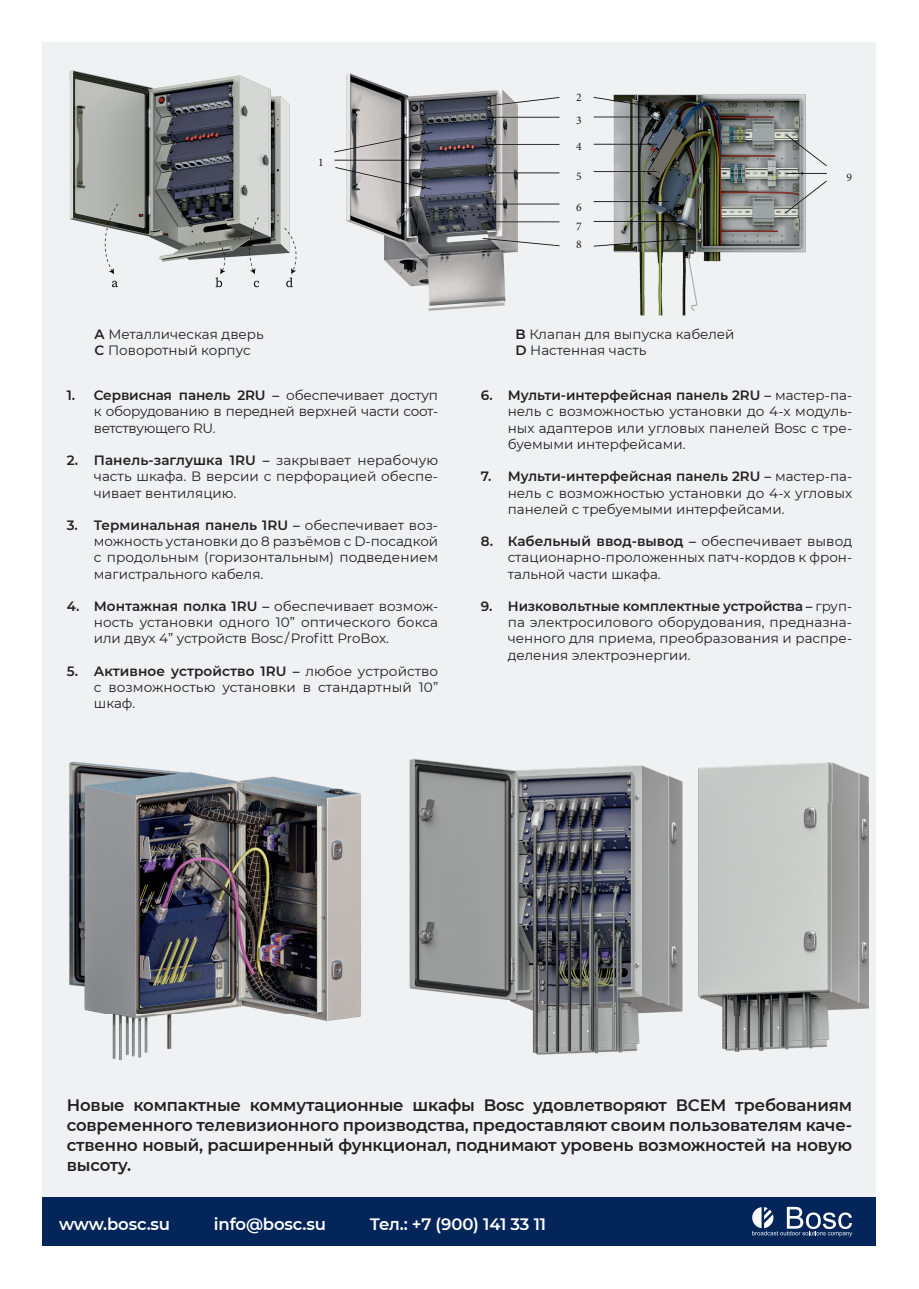
<style>
.page{position:relative;width:919px;height:1289px;background:#fff}
.page>*{position:absolute;margin:0;border:0;box-sizing:border-box;transform-origin:0 0}
.t1{font:600 16.5px/19.8px "Montserrat";letter-spacing:-.01em;color:#231f20;text-align:justify}
.t2{font:600 16.5px "Montserrat";letter-spacing:-.01em;color:#fff}
.t3{font:13.5px/16.2px "Montserrat";color:#231f20;text-align:justify}
.t4{font:11.7px/22.6px "Minion Pro";color:#231f20}
.s1{font-weight:600}
</style>
<div class="page">
<div style="left:43px;top:43px;width:833px;height:1203px;background:#f0f1f2"></div>
<div style="left:43px;top:1197px;width:833px;height:49px;background:#03255a"></div>
<svg style="left:752px;top:1206px;width:100px;height:30px"></svg>
<img style="left:334px;top:73px;width:493px;height:243px">
<img style="left:69px;top:70px;width:228px;height:218px">
<img style="left:701px;top:762px;width:167px;height:41px">
<img style="left:701px;top:803px;width:167px;height:249px">
<img style="left:409px;top:758px;width:142px;height:297px">
<img style="left:551px;top:766px;width:62px;height:241px">
<img style="left:551px;top:1007px;width:62px;height:48px">
<img style="left:613px;top:765px;width:88px;height:288px">
<img style="left:69px;top:761px;width:292px;height:300px">
<p class="t4" style="left:318px;top:151px;width:7px">1</p>
<p class="t4" style="left:576px;top:86px;width:7px">2<br>3</p>
<p class="t4" style="left:576px;top:135px;width:7px">4</p>
<p class="t4" style="left:576px;top:165px;width:7px">5</p>
<p class="t4" style="left:576px;top:197px;width:7px;line-height:19px">6<br>7</p>
<p class="t4" style="left:576px;top:232px;width:7px">8</p>
<p class="t3" style="left:95px;top:325px;width:171px"><span class="s1">A</span> Металлическая дверь</p>
<p class="t3" style="left:515px;top:325px;width:221px"><span class="s1">B</span> Клапан для выпуска кабелей</p>
<p class="t3" style="left:95px;top:341px;width:157px"><span class="s1">С</span> Поворотный корпус</p>
<p class="t3" style="left:515px;top:341px;width:132px"><span class="s1">D</span> Настенная часть</p>
<p class="t4" style="left:846px;top:166px;width:7px">9</p>
<p class="t3" style="left:94px;top:387px;width:346px;text-indent:-27px"><span class="s1">1. Сервисная панель 2RU –</span> обеспечивает доступ к оборудованию в передней верхней части соот&shy;ветствующего RU.</p>
<p class="t3" style="left:94px;top:451px;width:346px;text-indent:-27px"><span class="s1">2. Панель-заглушка 1RU –</span> закрывает нерабочую часть шкафа. В версии с перфорацией обеспе&shy;чивает вентиляцию.</p>
<p class="t3" style="left:94px;top:516px;width:346px;text-indent:-27px"><span class="s1">3. Терминальная панель 1RU –</span> обеспечивает воз&shy;можность установки до 8 разъёмов с D-посадкой с продольным (горизонтальным) подведением магистрального кабеля.</p>
<p class="t3" style="left:94px;top:597px;width:346px;text-indent:-27px"><span class="s1">4. Монтажная полка 1RU –</span> обеспечивает возмож&shy;ность установки одного 10” оптического бокса или двух 4” устройств Bosc / Profitt ProBox.</p>
<p class="t3" style="left:94px;top:662px;width:346px;text-indent:-27px"><span class="s1">5. Активное устройство 1RU –</span> любое устройство с возможностью установки в стандартный 10” шкаф.</p>
<p class="t3" style="left:507px;top:387px;width:346px;text-indent:-27px"><span class="s1">6. Мульти-интерфейсная панель 2RU –</span> мастер-па&shy;нель с возможностью установки до 4-х модуль&shy;ных адаптеров или угловых панелей Bosc с тре&shy;буемыми интерфейсами.</p>
<p class="t3" style="left:507px;top:468px;width:346px;text-indent:-27px"><span class="s1">7. Мульти-интерфейсная панель 2RU –</span> мастер-па&shy;нель с возможностью установки до 4-х угловых панелей с требуемыми интерфейсами.</p>
<p class="t3" style="left:507px;top:532px;width:346px;text-indent:-27px"><span class="s1">8. Кабельный ввод-вывод –</span> обеспечивает вывод стационарно-проложенных патч-кордов к фрон&shy;тальной части шкафа.</p>
<p class="t3" style="left:507px;top:597px;width:346px;text-indent:-27px"><span class="s1">9. Низковольтные комплектные устройства –</span> груп&shy;па электросилового оборудования, предназна&shy;ченного для приема, преобразования и распре&shy;деления электроэнергии.</p>
<p class="t1" style="left:67px;top:1094px;width:786px">Новые компактные коммутационные шкафы Bosc удовлетворяют ВСЕМ требованиям современного телевизионного производства, предоставляют своим пользователям каче&shy;ственно новый, расширенный функционал, поднимают уровень возможностей на новую высоту.</p>
<p class="t2" style="left:59px;top:1212px;width:113px">www.bosc.su</p>
<p class="t2" style="left:214px;top:1212px;width:114px">info@bosc.su</p>
<p class="t2" style="left:370px;top:1212px;width:178px">Тел.: +7 (900) 141 33 11</p>
</div>
